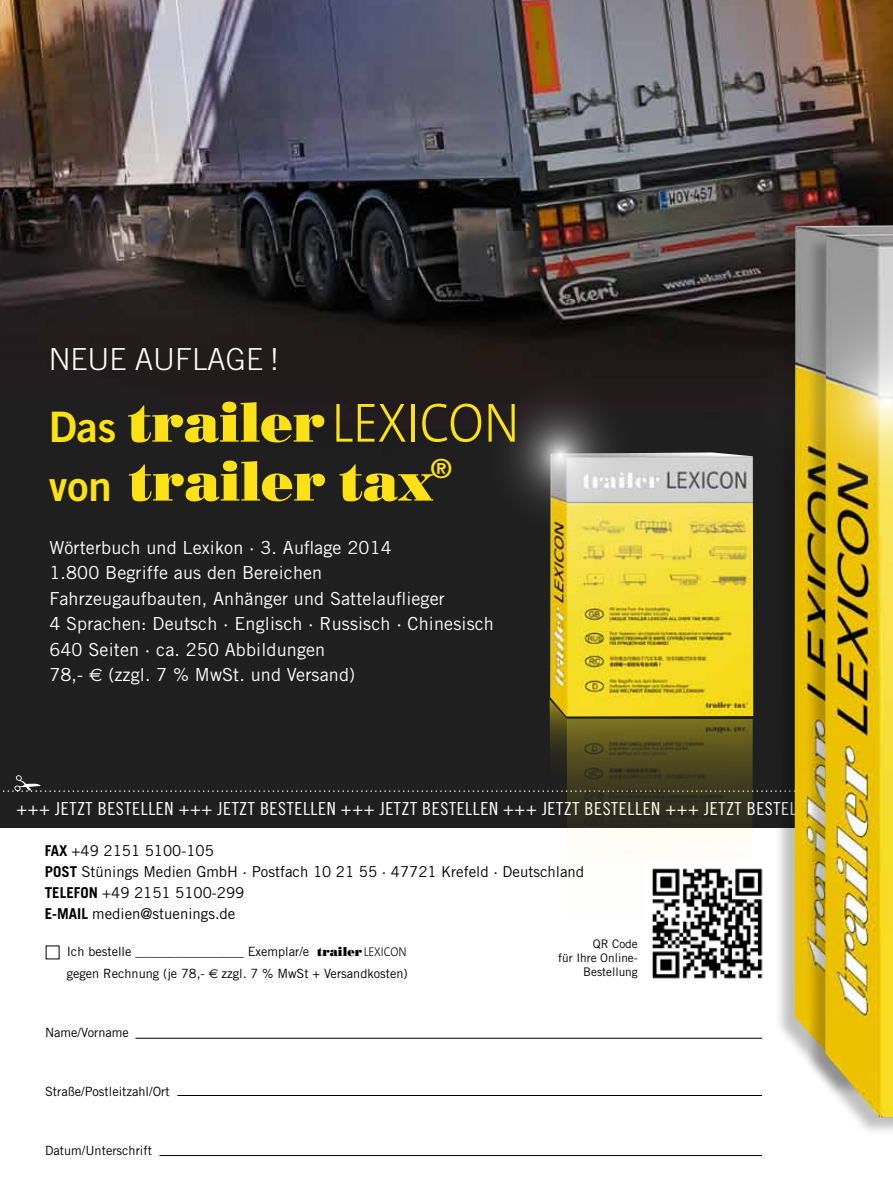
<style>
.page{position:relative;width:893px;height:1191px;background:#fff}
.page>*{position:absolute;margin:0;border:0;box-sizing:border-box;transform-origin:0 0}
.t1{font:55.8px/58.9px "Bodoni Poster";color:#fbe115;scale:.95 1}
.t2{font:300 30.3px "Trade Gothic";color:#fff}
.t3{font:26.4px "Trade Gothic Bold Two";color:#fbe115}
.t4{font:18px/25.5px "Trade Gothic";letter-spacing:.01em;color:#fff}
.t5{font:18px "Trade Gothic Cond Eighteen";letter-spacing:.035em;color:#fff}
.t6{font:15px/21px "Trade Gothic";color:#000}
.t7{font:12.75px/22.2px "Trade Gothic";color:#000}
.t8{font:11.85px/14.2px "Trade Gothic";color:#000;text-align:right}
.s1{font-family:"Trade Gothic Bold Two";font-size:42px}
.s2{font-family:"The Sans CE B3";font-weight:300}
.s3{font-weight:700}
.s4{font-family:"Bodoni Poster"}
</style>
<div class="page">
<img style="left:0;top:0;width:893px;height:827px">
<div style="left:774px;top:222px;width:119px;height:875px;background:#000;opacity:.25"></div>
<img style="left:795px;top:595px;width:10px;height:483px">
<div style="left:805px;top:231px;width:88px;height:905px;background:#000;opacity:.25"></div>
<img style="left:825px;top:595px;width:68px;height:522px">
<img style="left:693px;top:207px;width:200px;height:388px">
<img style="left:550px;top:452px;width:203px;height:247px">
<img style="left:567px;top:805px;width:186px;height:37px">
<svg style="left:0;top:699px;width:823px;height:106px;background:#37341f"></svg>
<svg style="left:449px;top:344px;width:215px;height:222px;background:#58533e"></svg>
<hr style="left:135px;top:1037px;width:627px;height:1px;background:#000">
<hr style="left:177px;top:1095px;width:585px;height:1px;background:#000">
<hr style="left:159px;top:1155px;width:603px;height:1px;background:#000">
<img style="left:652px;top:868px;width:111px;height:111px">
<svg style="left:89px;top:669px;width:13px;height:12px"></svg>
<h2 class="t2" style="left:49px;top:342px;width:231px">NEUE AUFLAGE !</h2>
<h1 class="t1" style="left:49px;top:392px;width:497px"><span class="s1">Das</span> trailer<span class="s2">LEXICON </span><span class="s1">von</span> trailer tax</h1>
<h3 class="t3" style="left:431px;top:452px;width:23px">®</h3>
<p class="t4" style="left:49px;top:534px;width:446px">Wörterbuch und Lexikon · 3. Auflage 2014<br>1.800 Begriffe aus den Bereichen<br>Fahrzeugaufbauten, Anhänger und Sattelauflieger<br>4 Sprachen: Deutsch · Englisch · Russisch · Chinesisch 640 Seiten · ca. 250 Abbildungen<br>78,-</p>
<p class="t4" style="left:108px;top:662px;width:248px">(zzgl. 7 % MwSt. und Versand)</p>
<p class="t5" style="left:16px;top:797px;width:807px">+++ JETZT BESTELLEN +++ JETZT BESTELLEN +++ JETZT BESTELLEN +++ JETZT BESTELLEN +++ JETZT BESTELLEN</p>
<p class="t6" style="left:45px;top:840px;width:541px"><span class="s3">FAX</span> +49 2151 5100-105<br><span class="s3">POST</span> Stünings Medien GmbH · Postfach 10 21 55 · 47721 Krefeld · Deutschland <span class="s3">TELEFON</span> +49 2151 5100-299<br><span class="s3">E-MAIL</span> medien@stuenings.de</p>
<p class="t7" style="left:67px;top:940px;width:341px">Ich bestelle _________________ Exemplar/e <span class="s4">trailer</span><span class="s2">LEXICON </span>gegen Rechnung (je 78,-</p>
<p class="t7" style="left:222px;top:962px;width:188px">zzgl. 7 % MwSt + Versandkosten)</p>
<p class="t7" style="left:45px;top:1021px;width:85px">Name/Vorname</p>
<p class="t7" style="left:45px;top:1080px;width:126px">Straße/Postleitzahl/Ort</p>
<p class="t7" style="left:45px;top:1138px;width:108px">Datum/Unterschrift</p>
<p class="t8" style="left:558px;top:936px;width:81px">QR Code<br>für Ihre Online-<br>Bestellung</p>
</div>
